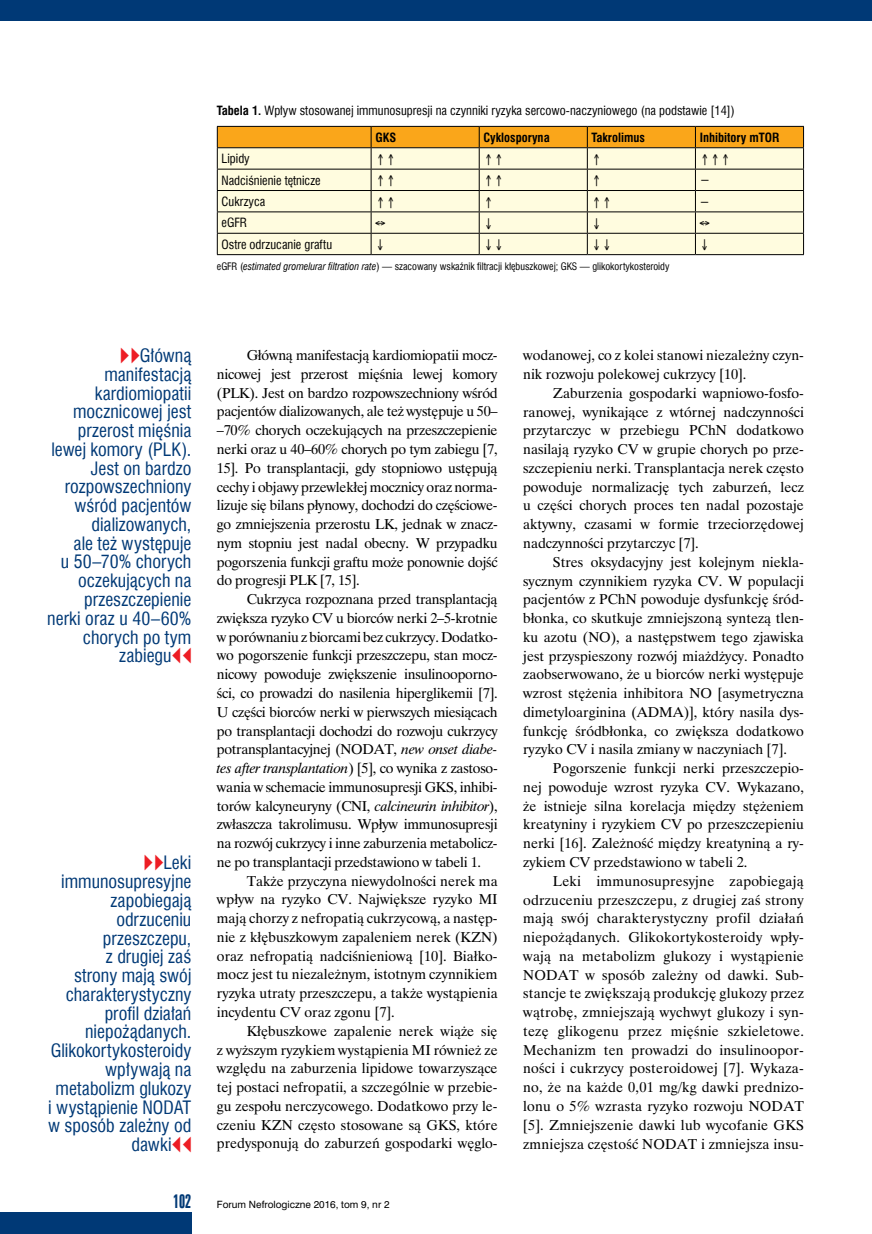
<style>
.page{position:relative;width:872px;height:1234px;background:#fff}
.page>*{position:absolute;margin:0;border:0;box-sizing:border-box;transform-origin:0 0}
.t1{font:18px/18.8px "Swis 721 Cn EU";color:#003976;text-align:right}
.t2{font:18px "Swis 924 EU";color:#003976}
.t3{font:14.25px/18.8px "Time Ibis EE";color:#000;text-align:justify}
.t4{font:12.45px/26.5px "Swis 721 Cn EU";color:#000}
.t5{font:700 12.45px "Swis 721 Cn EU";color:#000}
.t6{font:12.45px "Symbol Prop PL";color:#000}
.t7{font:10.05px "Swis 721 Cn EU";color:#000}
.t8{font:9.3px "Swis 721 PL";color:#000}
.s1{font-weight:700}
.s2{font-style:italic}
.s3{font-family:"Newspaper Pi";color:#ed1d24}
</style>
<div class="page">
<div style="left:0;top:0;width:872px;height:21px;background:#003976"></div>
<div style="left:0;top:1212px;width:191px;height:21px;background:#003976"></div>
<hr style="left:217px;top:254px;width:154px;height:1px;background:#000">
<hr style="left:371px;top:254px;width:108px;height:1px;background:#000">
<hr style="left:479px;top:254px;width:108px;height:1px;background:#000">
<hr style="left:587px;top:254px;width:108px;height:1px;background:#000">
<hr style="left:695px;top:254px;width:109px;height:1px;background:#000">
<svg style="left:217px;top:126px;width:587px;height:128px;background:#f0e0b3"></svg>
<p class="t4" style="left:375px;top:97px;width:361px;text-indent:-158px"><span class="s1">Tabela 1.</span> Wpływ stosowanej immunosupresji na czynniki ryzyka sercowo-naczyniowego (na podstawie [14])<br><span class="s1">GKS</span></p>
<p class="t5" style="left:483px;top:130px;width:68px">Cyklosporyna</p>
<p class="t5" style="left:591px;top:130px;width:55px">Takrolimus</p>
<p class="t5" style="left:699px;top:130px;width:81px">Inhibitory mTOR</p>
<p class="t4" style="left:221px;top:145px;width:30px">Lipidy</p>
<p class="t6" style="left:699px;top:152px;width:33px">≠≠≠</p>
<p class="t4" style="left:221px;top:167px;width:101px">Nadciśnienie tętnicze</p>
<p class="t4" style="left:221px;top:188px;width:45px">Cukrzyca</p>
<p class="t4" style="left:221px;top:209px;width:27px">eGFR</p>
<p class="t4" style="left:221px;top:231px;width:112px">Ostre odrzucanie graftu</p>
<p class="t7" style="left:217px;top:259px;width:454px">eGFR (<span class="s2">estimated gromelurar filtration rate</span>) — szacowany wskaźnik filtracji kłębuszkowej; GKS — glikokortykosteroidy</p>
<p class="t1" style="left:47px;top:346px;width:146px"><span class="s3">VV</span>Główną manifestacją kardiomiopatii mocznicowej jest przerost mięśnia lewej komory (PLK).<br>Jest on bardzo rozpowszechniony wśród pacjentów dializowanych,<br>ale też występuje<br>u 50–70% chorych oczekujących na przeszczepienie nerki oraz u 40–60% chorych po tym zabiegu<span class="s3">CC</span></p>
<p class="t1" style="left:48px;top:853px;width:145px"><span class="s3">VV</span>Leki immunosupresyjne zapobiegają odrzuceniu przeszczepu,<br>z drugiej zaś<br>strony mają swój charakterystyczny profil działań niepożądanych.<br>Glikokortykosteroidy wpływają na metabolizm glukozy i wystąpienie NODAT w sposób zależny od dawki<span class="s3">CC</span></p>
<p class="t3" style="left:217px;top:345px;width:282px;text-indent:30px">Główną manifestacją kardiomiopatii mocz&shy;nicowej jest przerost mięśnia lewej komory (PLK). Jest on bardzo rozpowszechniony wśród pacjentów dializowanych, ale też występuje u 50– –70% chorych oczekujących na przeszczepienie nerki oraz u 40–60% chorych po tym zabiegu [7, 15]. Po transplantacji, gdy stopniowo ustępują cechy i objawy przewlekłej mocznicy oraz norma&shy;lizuje się bilans płynowy, dochodzi do częściowe&shy;go zmniejszenia przerostu LK, jednak w znacz&shy;nym stopniu jest nadal obecny. W przypadku pogorszenia funkcji graftu może ponownie dojść do progresji PLK [7, 15].</p>
<p class="t3" style="left:217px;top:589px;width:282px;text-indent:30px">Cukrzyca rozpoznana przed transplantacją zwiększa ryzyko CV u biorców nerki 2–5-krotnie w porównaniu z biorcami bez cukrzycy. Dodatko&shy;wo pogorszenie funkcji przeszczepu, stan mocz&shy;nicowy powoduje zwiększenie insulinooporno&shy;ści, co prowadzi do nasilenia hiperglikemii [7].<br>U części biorców nerki w pierwszych miesiącach po transplantacji dochodzi do rozwoju cukrzycy potransplantacyjnej (NODAT, <span class="s2">new onset diabe&shy;tes after transplantation</span>) [5], co wynika z zastoso&shy;wania w schemacie immunosupresji GKS, inhibi&shy;torów kalcyneuryny (CNI, <span class="s2">calcineurin inhibitor</span>), zwłaszcza takrolimusu. Wpływ immunosupresji na rozwój cukrzycy i inne zaburzenia metabolicz&shy;ne po transplantacji przedstawiono w tabeli 1.</p>
<p class="t3" style="left:217px;top:871px;width:282px;text-indent:30px">Także przyczyna niewydolności nerek ma wpływ na ryzyko CV. Największe ryzyko MI mają chorzy z nefropatią cukrzycową, a następ&shy;nie z kłębuszkowym zapaleniem nerek (KZN) oraz nefropatią nadciśnieniową [10]. Białko&shy;mocz jest tu niezależnym, istotnym czynnikiem ryzyka utraty przeszczepu, a także wystąpienia incydentu CV oraz zgonu [7].</p>
<p class="t3" style="left:217px;top:1021px;width:282px;text-indent:30px">Kłębuszkowe zapalenie nerek wiąże się z wyższym ryzykiem wystąpienia MI również ze względu na zaburzenia lipidowe towarzyszące tej postaci nefropatii, a szczególnie w przebie&shy;gu zespołu nerczycowego. Dodatkowo przy le&shy;czeniu KZN często stosowane są GKS, które predysponują do zaburzeń gospodarki węglo-</p>
<p class="t3" style="left:523px;top:346px;width:282px">wodanowej, co z kolei stanowi niezależny czyn&shy;nik rozwoju polekowej cukrzycy [10].</p>
<p class="t3" style="left:523px;top:383px;width:282px;text-indent:30px">Zaburzenia gospodarki wapniowo-fosfo&shy;ranowej, wynikające z wtórnej nadczynności przytarczyc w przebiegu PChN dodatkowo nasilają ryzyko CV w grupie chorych po prze&shy;szczepieniu nerki. Transplantacja nerek często powoduje normalizację tych zaburzeń, lecz u części chorych proces ten nadal pozostaje aktywny, czasami w formie trzeciorzędowej nadczynności przytarczyc [7].</p>
<p class="t3" style="left:523px;top:552px;width:282px;text-indent:30px">Stres oksydacyjny jest kolejnym niekla&shy;sycznym czynnikiem ryzyka CV. W populacji pacjentów z PChN powoduje dysfunkcję śród&shy;błonka, co skutkuje zmniejszoną syntezą tlen&shy;ku azotu (NO), a następstwem tego zjawiska jest przyspieszony rozwój miażdżycy. Ponadto zaobserwowano, że u biorców nerki występuje wzrost stężenia inhibitora NO [asymetryczna dimetyloarginina (ADMA)], który nasila dys&shy;funkcję śródbłonka, co zwiększa dodatkowo ryzyko CV i nasila zmiany w naczyniach [7].</p>
<p class="t3" style="left:523px;top:758px;width:282px;text-indent:30px">Pogorszenie funkcji nerki przeszczepio&shy;nej powoduje wzrost ryzyka CV. Wykazano, że istnieje silna korelacja między stężeniem kreatyniny i ryzykiem CV po przeszczepieniu nerki [16]. Zależność między kreatyniną a ry&shy;zykiem CV przedstawiono w tabeli 2.</p>
<p class="t3" style="left:523px;top:871px;width:282px;text-indent:30px">Leki immunosupresyjne zapobiegają odrzuceniu przeszczepu, z drugiej zaś strony mają swój charakterystyczny profil działań niepożądanych. Glikokortykosteroidy wpły&shy;wają na metabolizm glukozy i wystąpienie NODAT w sposób zależny od dawki. Sub&shy;stancje te zwiększają produkcję glukozy przez wątrobę, zmniejszają wychwyt glukozy i syn&shy;tezę glikogenu przez mięśnie szkieletowe.<br>Mechanizm ten prowadzi do insulinoopor&shy;ności i cukrzycy posteroidowej [7]. Wykaza&shy;no, że na każde 0,01 mg/kg dawki prednizo&shy;lonu o 5% wzrasta ryzyko rozwoju NODAT [5]. Zmniejszenie dawki lub wycofanie GKS zmniejsza częstość NODAT i zmniejsza insu-</p>
<p class="t2" style="left:173px;top:1189px;width:20px">102</p>
<p class="t8" style="left:217px;top:1198px;width:174px">Forum Nefrologiczne 2016, tom 9, nr 2</p>
</div>
